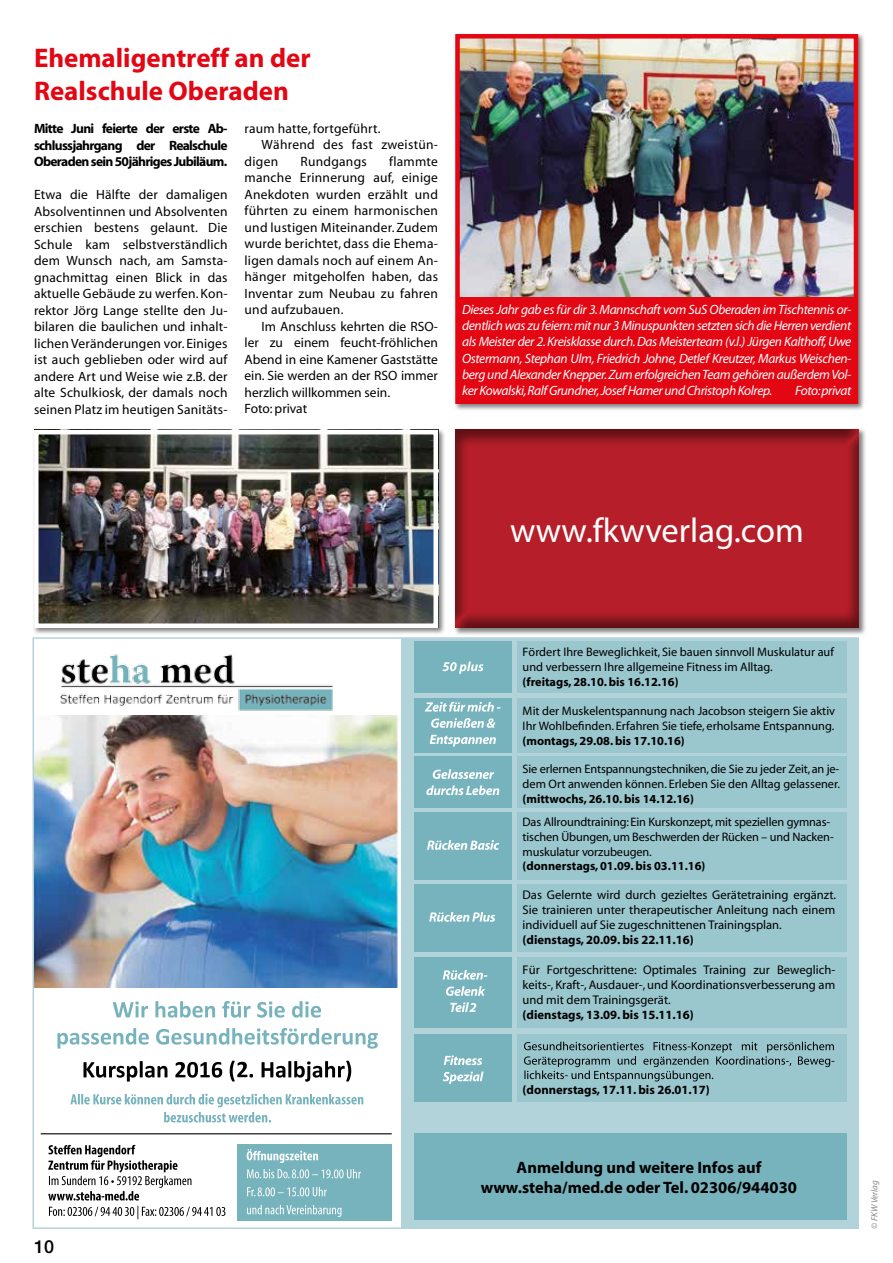
<style>
.page{position:relative;width:893px;height:1263px;background:#fff}
.page>*{position:absolute;margin:0;border:0;box-sizing:border-box;transform-origin:0 0}
.t1{font:34.5px "Myriad Pro";color:#fff}
.t2{font:700 27px/33px "Myriad";color:#e30613}
.t3{font:500 18px "Helvetica Neue";color:#000}
.t4{font:700 16.5px/19.8px "Myriad";color:#000;text-align:center}
.t5{font:13.5px/16.5px "Myriad";letter-spacing:.015em;color:#000;text-align:justify}
.t6{font:italic 13.5px/16.2px "Myriad";letter-spacing:-.03em;color:#fff;text-align:justify}
.t7{font:700 13.5px/16.5px "Myriad";letter-spacing:-.05em;color:#000;text-align:justify}
.t8{font:12.6px/15.1px "Myriad";color:#000;text-align:justify}
.t9{font:700 12.6px "Myriad";color:#000}
.t10{font:12.3px/14.7px "Myriad";color:#000}
.t11{font:700 12.3px "Myriad";color:#000}
.t12{font:italic 9px "Myriad Pro";color:#878787}
</style>
<div class="page">
<div style="left:401px;top:639px;width:457px;height:589px;background:#b3d3da"></div>
<img style="left:60px;top:654px;width:273px;height:57px">
<img style="left:36px;top:715px;width:365px;height:273px">
<svg style="left:70px;top:1093px;width:293px;height:29px"></svg>
<svg style="left:57px;top:1028px;width:321px;height:21px"></svg>
<svg style="left:113px;top:1001px;width:208px;height:17px"></svg>
<hr style="left:41px;top:1133px;width:351px;height:1px;background:#000">
<div style="left:237px;top:1144px;width:155px;height:76px;background:#76b3bd"></div>
<svg style="left:49px;top:1206px;width:176px;height:13px"></svg>
<svg style="left:48px;top:1145px;width:143px;height:55px"></svg>
<svg style="left:247px;top:1205px;width:94px;height:12px"></svg>
<svg style="left:247px;top:1187px;width:80px;height:9px"></svg>
<svg style="left:247px;top:1169px;width:114px;height:9px"></svg>
<svg style="left:247px;top:1149px;width:71px;height:14px"></svg>
<div style="left:414px;top:641px;width:98px;height:51px;background:#76b3bd"></div>
<div style="left:517px;top:641px;width:330px;height:51px;background:#9ac6ce"></div>
<svg style="left:442px;top:661px;width:41px;height:13px"></svg>
<div style="left:414px;top:756px;width:98px;height:52px;background:#76b3bd"></div>
<div style="left:517px;top:756px;width:330px;height:52px;background:#9ac6ce"></div>
<svg style="left:426px;top:785px;width:73px;height:10px"></svg>
<svg style="left:433px;top:769px;width:61px;height:10px"></svg>
<div style="left:414px;top:1034px;width:98px;height:68px;background:#76b3bd"></div>
<div style="left:517px;top:1034px;width:330px;height:68px;background:#9ac6ce"></div>
<svg style="left:524px;top:1042px;width:310px;height:39px"></svg>
<svg style="left:443px;top:1071px;width:41px;height:13px"></svg>
<svg style="left:444px;top:1055px;width:38px;height:10px"></svg>
<div style="left:414px;top:1134px;width:433px;height:86px;background:#76b3bd"></div>
<div style="left:414px;top:698px;width:98px;height:55px;background:#76b3bd"></div>
<div style="left:517px;top:698px;width:330px;height:55px;background:#9ac6ce"></div>
<svg style="left:430px;top:735px;width:66px;height:11px"></svg>
<svg style="left:431px;top:718px;width:65px;height:10px"></svg>
<svg style="left:425px;top:702px;width:76px;height:10px"></svg>
<div style="left:414px;top:957px;width:98px;height:71px;background:#76b3bd"></div>
<div style="left:517px;top:957px;width:330px;height:71px;background:#9ac6ce"></div>
<svg style="left:450px;top:1002px;width:26px;height:10px"></svg>
<svg style="left:446px;top:986px;width:39px;height:10px"></svg>
<svg style="left:443px;top:970px;width:44px;height:10px"></svg>
<div style="left:414px;top:811px;width:98px;height:68px;background:#76b3bd"></div>
<div style="left:517px;top:811px;width:330px;height:68px;background:#9ac6ce"></div>
<svg style="left:427px;top:840px;width:72px;height:10px"></svg>
<div style="left:414px;top:884px;width:98px;height:68px;background:#76b3bd"></div>
<div style="left:517px;top:884px;width:330px;height:68px;background:#9ac6ce"></div>
<svg style="left:429px;top:912px;width:66px;height:10px"></svg>
<svg style="left:83px;top:1061px;width:268px;height:21px"></svg>
<div style="left:454px;top:32px;width:412px;height:379px;background:#000;opacity:.5"></div>
<img style="left:454px;top:32px;width:406px;height:374px">
<div style="left:32px;top:428px;width:413px;height:208px;background:#000;opacity:.5"></div>
<img style="left:39px;top:435px;width:394px;height:188px">
<div style="left:34px;top:430px;width:404px;height:198px;border:4px solid #fff"></div>
<div style="left:453px;top:427px;width:413px;height:209px;background:#000;opacity:.5"></div>
<div style="left:453px;top:426px;width:407px;height:203px;background:#000;opacity:.5"></div>
<h2 class="t2" style="left:34px;top:42px;width:278px">Ehemaligentreff an der<br>Realschule Oberaden</h2>
<p class="t7" style="left:34px;top:121px;width:195px">Mitte Juni feierte der erste Ab&shy;schlussjahrgang der Realschule Oberaden sein 50jähriges Jubiläum.</p>
<p class="t5" style="left:34px;top:187px;width:195px">Etwa die Hälfte der damaligen Absolventinnen und Absolventen erschien bestens gelaunt. Die Schule kam selbstverständlich dem Wunsch nach, am Samsta&shy;gnachmittag einen Blick in das aktuelle Gebäude zu werfen. Kon&shy;rektor Jörg Lange stellte den Ju&shy;bilaren die baulichen und inhalt&shy;lichen Veränderungen vor. Einiges ist auch geblieben oder wird auf andere Art und Weise wie z.B. der alte Schulkiosk, der damals noch seinen Platz im heutigen Sanitäts-</p>
<p class="t5" style="left:245px;top:121px;width:137px">raum hatte, fortgeführt.</p>
<p class="t5" style="left:262px;top:137px;width:178px">Während des fast zweistün-</p>
<p class="t5" style="left:245px;top:154px;width:35px">digen</p>
<p class="t5" style="left:300px;top:154px;width:68px">Rundgangs</p>
<p class="t5" style="left:245px;top:154px;width:195px;text-indent:145px">flammte manche Erinnerung auf, einige Anekdoten wurden erzählt und führten zu einem harmonischen und lustigen Miteinander. Zudem wurde berichtet, dass die Ehema&shy;ligen damals noch auf einem An&shy;hänger mitgeholfen haben, das Inventar zum Neubau zu fahren und aufzubauen.</p>
<p class="t5" style="left:245px;top:319px;width:195px;text-align:left;text-indent:17px">Im Anschluss kehrten die RSO&shy;ler zu einem feucht-fröhlichen<br>Abend in eine Kamener Gaststätte ein. Sie werden an der RSO immer herzlich willkommen sein.<br>Foto: privat</p>
<p class="t6" style="left:462px;top:302px;width:391px">Dieses Jahr gab es für dir 3. Mannschaft vom SuS Oberaden im Tischtennis or&shy;dentlich was zu feiern: mit nur 3 Minuspunkten setzten sich die Herren verdient als Meister der 2. Kreisklasse durch. Das Meisterteam (v.l.) Jürgen Kalthoff, Uwe Ostermann, Stephan Ulm, Friedrich Johne, Detlef Kreutzer, Markus Weischen&shy;berg und Alexander Knepper. Zum erfolgreichen Team gehören außerdem Vol&shy;ker Kowalski, Ralf Grundner, Josef Hamer und Christoph Kolrep.</p>
<p class="t6" style="left:795px;top:383px;width:58px">Foto: privat</p>
<h3 class="t3" style="left:34px;top:1236px;width:22px">10</h3>
<h1 class="t1" style="left:510px;top:509px;width:295px">www.fkwverlag.com</h1>
<p class="t10" style="left:523px;top:645px;width:313px">Fördert Ihre Beweglichkeit, Sie bauen sinnvoll Muskulatur auf und verbessern Ihre allgemeine Fitness im Alltag.</p>
<p class="t11" style="left:523px;top:675px;width:158px">(freitags, 28.10. bis 16.12.16)</p>
<p class="t10" style="left:523px;top:704px;width:314px">Mit der Muskelentspannung nach Jacobson steigern Sie aktiv<br>Ihr Wohlbefinden. Erfahren Sie tiefe, erholsame Entspannung.</p>
<p class="t11" style="left:523px;top:734px;width:164px">(montags, 29.08. bis 17.10.16)</p>
<p class="t10" style="left:523px;top:762px;width:319px">Sie erlernen Entspannungstechniken, die Sie zu jeder Zeit, an je&shy;dem Ort anwenden können. Erleben Sie den Alltag gelassener.</p>
<p class="t11" style="left:523px;top:792px;width:173px">(mittwochs, 26.10. bis 14.12.16)</p>
<p class="t10" style="left:523px;top:815px;width:313px">Das Allroundtraining: Ein Kurskonzept, mit speziellen gymnas&shy;tischen Übungen, um Beschwerden der Rücken – und Nacken&shy;muskulatur vorzubeugen.</p>
<p class="t11" style="left:523px;top:860px;width:184px">(donnerstags, 01.09. bis 03.11.16)</p>
<p class="t8" style="left:523px;top:887px;width:315px">Das Gelernte wird durch gezieltes Gerätetraining ergänzt.<br>Sie trainieren unter therapeutischer Anleitung nach einem individuell auf Sie zugeschnittenen Trainingsplan.</p>
<p class="t9" style="left:523px;top:933px;width:173px">(dienstags, 20.09. bis 22.11.16)</p>
<p class="t8" style="left:523px;top:963px;width:314px">Für Fortgeschrittene: Optimales Training zur Beweglich&shy;keits-, Kraft-, Ausdauer-, und Koordinationsverbesserung am und mit dem Trainingsgerät.</p>
<p class="t9" style="left:523px;top:1009px;width:173px">(dienstags, 13.09. bis 15.11.16)</p>
<p class="t9" style="left:523px;top:1083px;width:189px">(donnerstags, 17.11. bis 26.01.17)</p>
<p class="t4" style="left:481px;top:1158px;width:318px">Anmeldung und weitere Infos auf www.steha/med.de oder Tel. 02306/944030</p>
<p class="t12" style="left:869px;top:1229px;width:50px;rotate:-90deg">© FKW Verlag</p>
</div>
